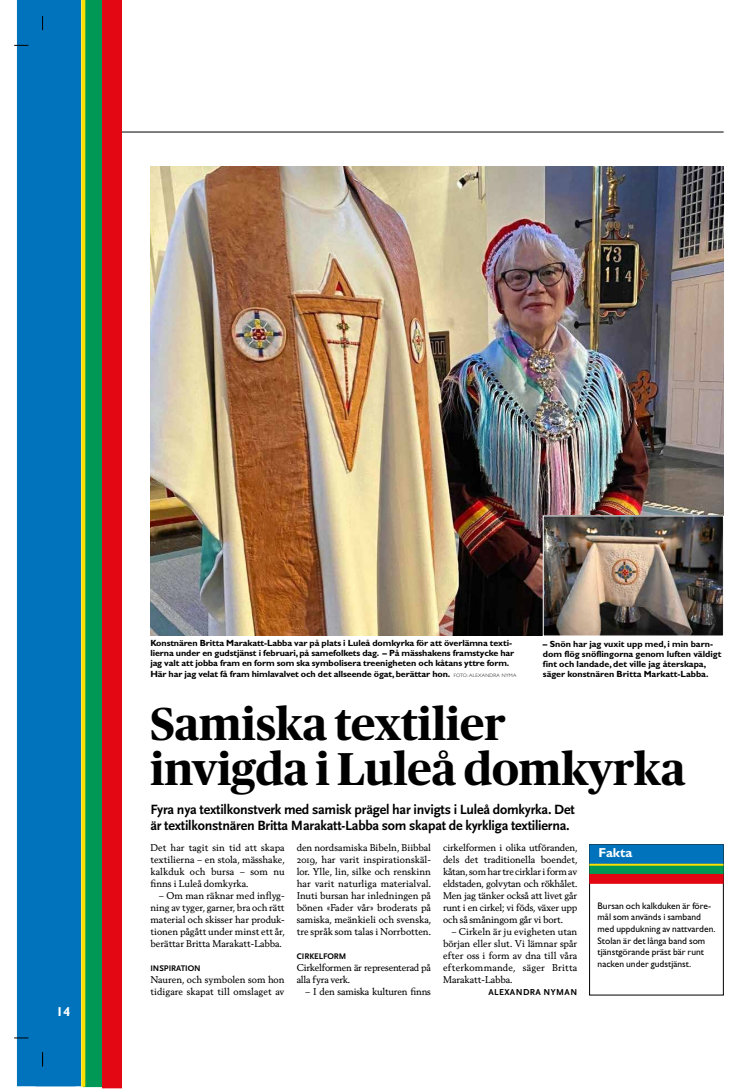
<style>
.page{position:relative;width:752px;height:1089px;background:#fff}
.page>*{position:absolute;margin:0;border:0;box-sizing:border-box;transform-origin:0 0}
.t1{font:700 46px/44px "Publico";color:#000}
.t2{font:700 14px/16px "Scala Sans";letter-spacing:-.015em;color:#000}
.t3{font:700 13px "Gill Sans Std";color:#fff}
.t4{font:9.5px/12px "Berling Nova Text Regular Os F";color:#000;text-align:justify}
.t5{font:9.5px/11.6px "Gill Sans Std";color:#000}
.t6{font:9.5px/12px "Berling Nova Text Regular Os F";letter-spacing:-.02em;color:#000}
.t7{font:700 9px/10px "Gill Sans Std";letter-spacing:-.01em;color:#000}
.t8{font:700 9px "Scala Sans";letter-spacing:.05em;color:#000}
.t9{font:700 8.5px "Scala Sans";color:#000}
.s1{font-weight:300;font-size:5px}
</style>
<div class="page">
<div style="left:17px;top:0;width:64px;height:1086px;background:#0073bc"></div>
<div style="left:83px;top:0;width:20px;height:1087px;background:#009854"></div>
<div style="left:102px;top:0;width:20px;height:1088px;background:#e30613"></div>
<svg style="left:81px;top:0;width:4px;height:1086px;background:#fce114"></svg>
<svg style="left:14px;top:45px;width:14px;height:1px"></svg>
<svg style="left:42px;top:16px;width:1px;height:14px"></svg>
<svg style="left:42px;top:1052px;width:1px;height:14px"></svg>
<svg style="left:14px;top:1037px;width:14px;height:1px"></svg>
<hr style="left:122px;top:132px;width:601px;height:1px;background:#000">
<div style="left:589px;top:844px;width:134px;height:151px;border:1px solid #000"></div>
<div style="left:589px;top:864px;width:134px;height:10px;background:#009854"></div>
<div style="left:589px;top:844px;width:134px;height:20px;background:#0073bc"></div>
<div style="left:589px;top:874px;width:134px;height:9px;background:#e30613"></div>
<hr style="left:589px;top:863px;width:134px;height:2px;background:#fddf00">
<img style="left:150px;top:167px;width:573px;height:468px">
<img style="left:544px;top:517px;width:177px;height:117px">
<h3 class="t3" style="left:56px;top:1003px;width:16px">14</h3>
<p class="t7" style="left:150px;top:638px;width:365px">Konstnären Britta Marakatt-Labba var på plats i Luleå domkyrka för att överlämna texti&shy;lierna under en gudstjänst i februari, på samefolkets dag. – På mässhakens framstycke har jag valt att jobba fram en form som ska symbolisera treenigheten och kåtans yttre form.</p>
<p class="t7" style="left:150px;top:669px;width:367px">Här har jag velat få fram himlavalvet och det allseende ögat, berättar hon. <span class="s1">FOTO: ALEXANDRA NYMA</span></p>
<p class="t7" style="left:542px;top:638px;width:180px">– Snön har jag vuxit upp med, i min barn&shy;dom flög snöflingorna genom luften väldigt fint och landade, det ville jag återskapa, säger konstnären Britta Markatt-Labba.</p>
<h1 class="t1" style="left:150px;top:702px;width:536px">Samiska textilier<br>invigda i Luleå domkyrka</h1>
<h2 class="t2" style="left:150px;top:801px;width:425px">Fyra nya textilkonstverk med samisk prägel har invigts i Luleå domkyrka. Det är textilkonstnären Britta Marakatt-Labba som skapat de kyrkliga textilierna.</h2>
<p class="t4" style="left:150px;top:841px;width:136px">Det har tagit sin tid att skapa textilierna – en stola, mässhake, kalkduk och bursa – som nu finns i Luleå domkyrka.</p>
<p class="t4" style="left:150px;top:889px;width:136px;text-indent:9px">– Om man räknar med inflyg&shy;ning av tyger, garner, bra och rätt material och skisser har produk&shy;tionen pågått under minst ett år, berättar Britta Marakatt-Labba.</p>
<p class="t9" style="left:150px;top:964px;width:52px">INSPIRATION</p>
<p class="t4" style="left:150px;top:973px;width:136px">Nauren, och symbolen som hon tidigare skapat till omslaget av</p>
<p class="t4" style="left:296px;top:841px;width:136px">den nordsamiska Bibeln, Biibbal 2019, har varit inspirationskäl&shy;lor. Ylle, lin, silke och renskinn har varit naturliga materialval.<br>Inuti bursan har inledningen på bönen «Fader vår» broderats på samiska, meänkieli och svenska, tre språk som talas i Norrbotten.</p>
<p class="t9" style="left:296px;top:952px;width:51px">CIRKELFORM</p>
<p class="t6" style="left:296px;top:961px;width:136px">Cirkelformen är representerad på alla fyra verk.</p>
<p class="t6" style="left:305px;top:985px;width:127px">– I den samiska kulturen finns</p>
<p class="t4" style="left:443px;top:841px;width:136px">cirkelformen i olika utföranden, dels det traditionella boendet, kåtan, som har tre cirklar i form av eldstaden, golvytan och rökhålet.<br>Men jag tänker också att livet går runt i en cirkel; vi föds, växer upp och så småningom går vi bort.</p>
<p class="t4" style="left:443px;top:925px;width:136px;text-indent:9px">– Cirkeln är ju evigheten utan början eller slut. Vi lämnar spår efter oss i form av dna till våra efterkommande, säger Britta Marakatt-Labba.</p>
<p class="t8" style="left:488px;top:987px;width:90px">ALEXANDRA NYMAN</p>
<h3 class="t3" style="left:598px;top:845px;width:35px">Fakta</h3>
<p class="t5" style="left:597px;top:899px;width:119px">Bursan och kalkduken är före&shy;mål som används i samband med uppdukning av nattvarden.<br>Stolan är det långa band som tjänstgörande präst bär runt nacken under gudstjänst.</p>
</div>
